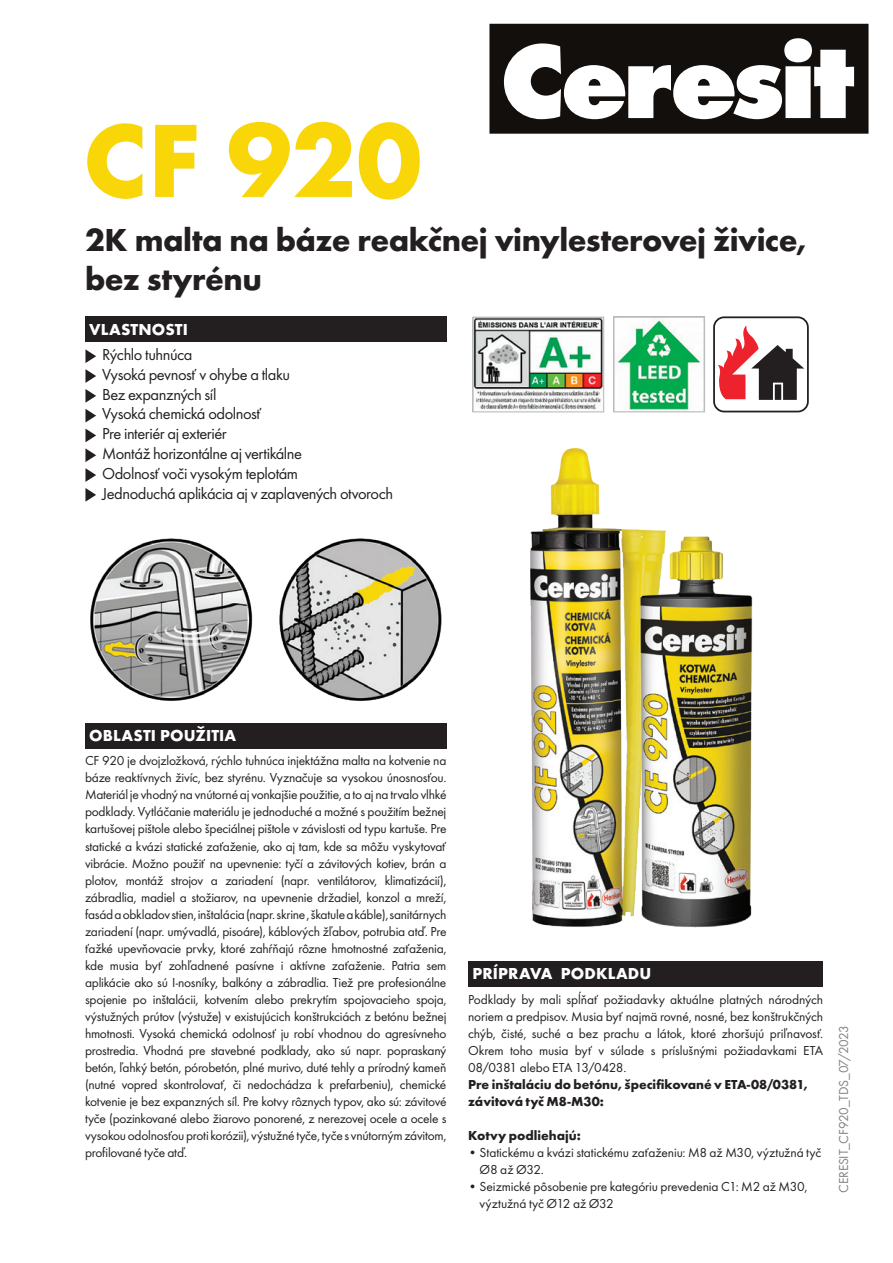
<style>
.page{position:relative;width:893px;height:1263px;background:#fff}
.page>*{position:absolute;margin:0;border:0;box-sizing:border-box;transform-origin:0 0}
.t1{font:700 108px "Futura TOT";color:#f8d608}
.t2{font:700 33px/39.6px "Futura TOT";letter-spacing:-.015em;color:#231f20}
.COPY_Produktblatt{font:16.5px "Futura TOT";letter-spacing:-.03em;color:#231f20}
.t3{font:700 16.5px "Futura TOT";letter-spacing:.005em;color:#fff}
.COPY_Produktblatt-2{font:13.5px/17px "Futura TOT";letter-spacing:-.01em;color:#231f20;text-align:justify}
.COPY_Produktblatt-3{font:700 13.5px/17px "Futura TOT";color:#231f20}
.t4{font:13.5px "Futura PT";letter-spacing:-.025em;color:#808285}
</style>
<div class="page">
<div style="left:489px;top:24px;width:379px;height:110px;background:#120f0d"></div>
<svg style="left:504px;top:38px;width:350px;height:81px"></svg>
<div style="left:85px;top:317px;width:361px;height:25px;background:#231f20"></div>
<div style="left:468px;top:961px;width:354px;height:25px;background:#231f20"></div>
<div style="left:85px;top:723px;width:361px;height:25px;background:#231f20"></div>
<svg style="left:85px;top:349px;width:11px;height:14px"></svg>
<svg style="left:85px;top:369px;width:11px;height:14px"></svg>
<svg style="left:85px;top:389px;width:11px;height:14px"></svg>
<svg style="left:85px;top:409px;width:11px;height:13px"></svg>
<svg style="left:85px;top:429px;width:11px;height:13px"></svg>
<svg style="left:85px;top:448px;width:11px;height:14px"></svg>
<svg style="left:85px;top:468px;width:11px;height:14px"></svg>
<svg style="left:85px;top:488px;width:11px;height:14px"></svg>
<img style="left:618px;top:318px;width:82px;height:92px">
<div style="left:613px;top:316px;width:92px;height:96px;border:1px solid #bcbdc0"></div>
<img style="left:474px;top:319px;width:128px;height:91px">
<div style="left:472px;top:317px;width:132px;height:95px;border:1px solid #bcbdc0"></div>
<img style="left:90px;top:538px;width:163px;height:163px">
<img style="left:279px;top:538px;width:142px;height:163px">
<img style="left:421px;top:447px;width:245px;height:480px">
<img style="left:632px;top:532px;width:121px;height:396px">
<div style="left:713px;top:316px;width:96px;height:96px;border:2px solid #231f20;border-radius:10px"></div>
<svg style="left:718px;top:326px;width:86px;height:74px"></svg>
<p class="t1" style="left:83px;top:94px;width:340px">CF 920</p>
<p class="t2" style="left:85px;top:219px;width:723px">2K malta na báze reakčnej vinylesterovej živice, bez styrénu</p>
<p class="t3" style="left:89px;top:319px;width:100px">VLASTNOSTI</p>
<p class="COPY_Produktblatt" style="left:102px;top:345px;width:92px">Rýchlo tuhnúca</p>
<p class="COPY_Produktblatt" style="left:102px;top:365px;width:190px">Vysoká pevnosť v ohybe a tlaku</p>
<p class="COPY_Produktblatt" style="left:102px;top:384px;width:116px">Bez expanzných síl</p>
<p class="COPY_Produktblatt" style="left:102px;top:404px;width:161px">Vysoká chemická odolnosť</p>
<p class="COPY_Produktblatt" style="left:102px;top:424px;width:126px">Pre interiér aj exteriér</p>
<p class="COPY_Produktblatt" style="left:102px;top:444px;width:202px">Montáž horizontálne aj vertikálne</p>
<p class="COPY_Produktblatt" style="left:102px;top:464px;width:198px">Odolnosť voči vysokým teplotám</p>
<p class="COPY_Produktblatt" style="left:102px;top:483px;width:293px">Jednoduchá aplikácia aj v zaplavených otvoroch</p>
<p class="t3" style="left:89px;top:725px;width:148px">OBLASTI POUŽITIA</p>
<p class="COPY_Produktblatt-2" style="left:85px;top:752px;width:363px">CF 920 je dvojzložková, rýchlo tuhnúca injektážna malta na kotvenie na báze reaktívnych živíc, bez styrénu. Vyznačuje sa vysokou únosnosťou.<br>Materiál je vhodný na vnútorné aj vonkajšie použitie, a to aj na trvalo vlhké podklady. Vytláčanie materiálu je jednoduché a možné s použitím bežnej kartušovej pištole alebo špeciálnej pištole v závislosti od typu kartuše. Pre statické a kvázi statické zaťaženie, ako aj tam, kde sa môžu vyskytovať vibrácie. Možno použiť na upevnenie: tyčí a závitových kotiev, brán a plotov, montáž strojov a zariadení (napr. ventilátorov, klimatizácií), zábradlia, madiel a stožiarov, na upevnenie držadiel, konzol a mreží, fasád a obkladov stien, inštalácia (napr. skrine , škatule a káble), sanitárnych zariadení (napr. umývadlá, pisoáre), káblových žľabov, potrubia atď. Pre ťažké upevňovacie prvky, ktoré zahŕňajú rôzne hmotnostné zaťaženia, kde musia byť zohľadnené pasívne i aktívne zaťaženie. Patria sem aplikácie ako sú I-nosníky, balkóny a zábradlia. Tiež pre profesionálne spojenie po inštalácii, kotvením alebo prekrytím spojovacieho spoja, výstužných prútov (výstuže) v existujúcich konštrukciách z betónu bežnej hmotnosti. Vysoká chemická odolnosť ju robí vhodnou do agresívneho prostredia. Vhodná pre stavebné podklady, ako sú napr. popraskaný betón, ľahký betón, pórobetón, plné murivo, duté tehly a prírodný kameň (nutné vopred skontrolovať, či nedochádza k prefarbeniu), chemické kotvenie je bez expanzných síl. Pre kotvy rôznych typov, ako sú: závitové tyče (pozinkované alebo žiarovo ponorené, z nerezovej ocele a ocele s vysokou odolnosťou proti korózii), výstužné tyče, tyče s vnútorným závitom, profilované tyče atď.</p>
<p class="t3" style="left:472px;top:963px;width:180px">PRÍPRAVA PODKLADU</p>
<p class="COPY_Produktblatt-2" style="left:468px;top:990px;width:357px">Podklady by mali spĺňať požiadavky aktuálne platných národných noriem a predpisov. Musia byť najmä rovné, nosné, bez konštrukčných chýb, čisté, suché a bez prachu a látok, ktoré zhoršujú priľnavosť.<br>Okrem toho musia byť v súlade s príslušnými požiadavkami ETA 08/0381 alebo ETA 13/0428.</p>
<p class="COPY_Produktblatt-3" style="left:468px;top:1075px;width:341px">Pre inštaláciu do betónu, špecifikované v ETA-08/0381, závitová tyč M8-M30:</p>
<p class="COPY_Produktblatt-3" style="left:468px;top:1126px;width:114px">Kotvy podliehajú:</p>
<p class="COPY_Produktblatt-2" style="left:480px;top:1143px;width:343px;text-indent:-12px">• Statickému a kvázi statickému zaťaženiu: M8 až M30, výztužná tyč<br>Ø8 až Ø32.</p>
<p class="COPY_Produktblatt-2" style="left:480px;top:1177px;width:329px;text-indent:-12px">• Seizmické pôsobenie pre kategóriu prevedenia C1: M2 až M30, výztužná tyč Ø12 až Ø32</p>
<p class="t4" style="left:835px;top:1193px;width:169px;rotate:-90deg">CERESIT_CF920_TDS_07/2023</p>
</div>
